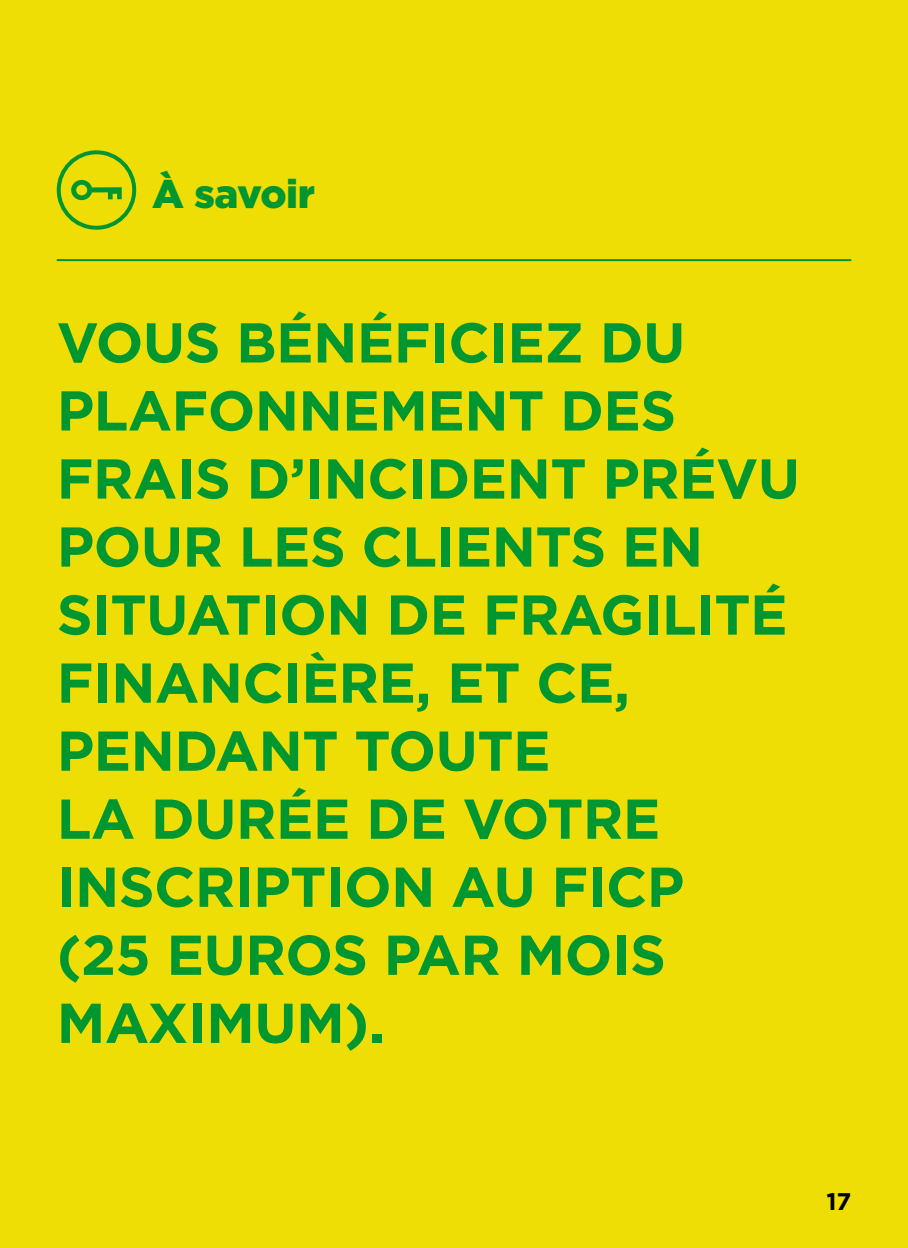
<style>
.page{position:relative;width:908px;height:1248px;background:#fff}
.page>*{position:absolute;margin:0;border:0;box-sizing:border-box;transform-origin:0 0}
.t1{font:700 56px/68px "Gotham";letter-spacing:-.01em;color:#009731}
.H3_-_conseils{font:900 40px "Gotham";letter-spacing:-.01em;color:#009731}
.t2{font:700 24px "Gotham";color:#000}
</style>
<div class="page">
<div style="left:0;top:0;width:907px;height:1247px;background:#efde06"></div>
<div style="left:57px;top:150px;width:79px;height:80px;border:4px solid #009731;border-radius:50%"></div>
<hr style="left:57px;top:259px;width:793px;height:2px;background:#009731">
<svg style="left:71px;top:180px;width:51px;height:20px"></svg>
<h3 class="H3_-_conseils" style="left:152px;top:171px;width:164px">À savoir</h3>
<p class="t1" style="left:57px;top:308px;width:744px">VOUS BÉNÉFICIEZ DU<br>PLAFONNEMENT DES<br>FRAIS D’INCIDENT PRÉVU<br>POUR LES CLIENTS EN<br>SITUATION DE FRAGILITÉ<br>FINANCIÈRE, ET CE,<br>PENDANT TOUTE<br>LA DURÉE DE VOTRE<br>INSCRIPTION AU FICP<br>(25 EUROS PAR MOIS<br>MAXIMUM).</p>
<p class="t2" style="left:826px;top:1185px;width:26px">17</p>
</div>
